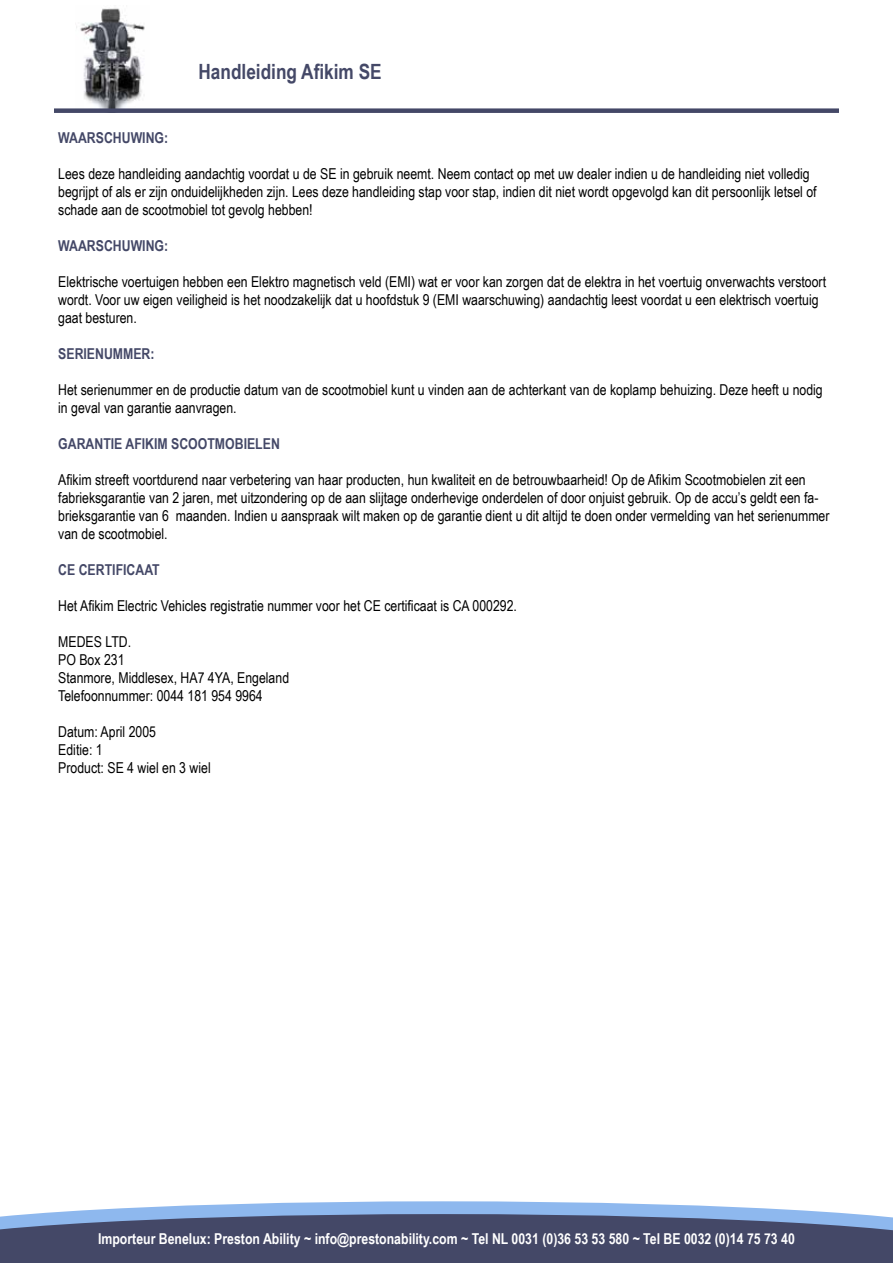
<style>
.page{position:relative;width:893px;height:1263px;background:#fff}
.page>*{position:absolute;margin:0;border:0;box-sizing:border-box;transform-origin:0 0}
.t1{font:700 21px "Arial Narrow";color:#444867}
.t2{font:15px/18px "Arial Narrow";color:#000}
.t3{font:700 15px "Arial Narrow";color:#fff}
.t4{font:700 15px "Arial Narrow";color:#444867}
</style>
<div class="page">
<img style="left:76px;top:8px;width:69px;height:100px">
<svg style="left:32px;top:1201px;width:821px;height:13px;fill:#8eb8ee"></svg>
<div style="left:54px;top:108px;width:785px;height:5px;background:#444867"></div>
<svg style="left:0;top:1214px;width:893px;height:49px;background:#4b5374"></svg>
<h1 class="t1" style="left:199px;top:56px;width:185px">Handleiding Afikim SE</h1>
<p class="t4" style="left:58px;top:126px;width:111px">WAARSCHUWING:</p>
<p class="t2" style="left:58px;top:164px;width:760px">Lees deze handleiding aandachtig voordat u de SE in gebruik neemt. Neem contact op met uw dealer indien u de handleiding niet volledig begrijpt of als er zijn onduidelijkheden zijn. Lees deze handleiding stap voor stap, indien dit niet wordt opgevolgd kan dit persoonlijk letsel of schade aan de scootmobiel tot gevolg hebben!</p>
<p class="t4" style="left:58px;top:234px;width:111px">WAARSCHUWING:</p>
<p class="t2" style="left:58px;top:272px;width:769px">Elektrische voertuigen hebben een Elektro magnetisch veld (EMI) wat er voor kan zorgen dat de elektra in het voertuig onverwachts verstoort wordt. Voor uw eigen veiligheid is het noodzakelijk dat u hoofdstuk 9 (EMI waarschuwing) aandachtig leest voordat u een elektrisch voertuig gaat besturen.</p>
<p class="t4" style="left:58px;top:342px;width:98px">SERIENUMMER:</p>
<p class="t2" style="left:58px;top:380px;width:766px">Het serienummer en de productie datum van de scootmobiel kunt u vinden aan de achterkant van de koplamp behuizing. Deze heeft u nodig in geval van garantie aanvragen.</p>
<p class="t4" style="left:58px;top:432px;width:223px">GARANTIE AFIKIM SCOOTMOBIELEN</p>
<p class="t2" style="left:58px;top:470px;width:773px">Afikim streeft voortdurend naar verbetering van haar producten, hun kwaliteit en de betrouwbaarheid! Op de Afikim Scootmobielen zit een fabrieksgarantie van 2 jaren, met uitzondering op de aan slijtage onderhevige onderdelen of door onjuist gebruik. Op de accu’s geldt een fa&shy;brieksgarantie van 6 maanden. Indien u aanspraak wilt maken op de garantie dient u dit altijd te doen onder vermelding van het serienummer van de scootmobiel.</p>
<p class="t4" style="left:58px;top:558px;width:103px">CE CERTIFICAAT</p>
<p class="t2" style="left:58px;top:596px;width:460px">Het Afikim Electric Vehicles registratie nummer voor het CE certificaat is CA 000292.</p>
<p class="t2" style="left:58px;top:632px;width:232px">MEDES LTD.<br>PO Box 231<br>Stanmore, Middlesex, HA7 4YA, Engeland<br>Telefoonnummer: 0044 181 954 9964</p>
<p class="t2" style="left:58px;top:722px;width:154px">Datum: April 2005<br>Editie: 1<br>Product: SE 4 wiel en 3 wiel</p>
<p class="t3" style="left:98px;top:1227px;width:698px">Importeur Benelux: Preston Ability ~ info@prestonability.com ~ Tel NL 0031 (0)36 53 53 580 ~ Tel BE 0032 (0)14 75 73 40</p>
</div>
